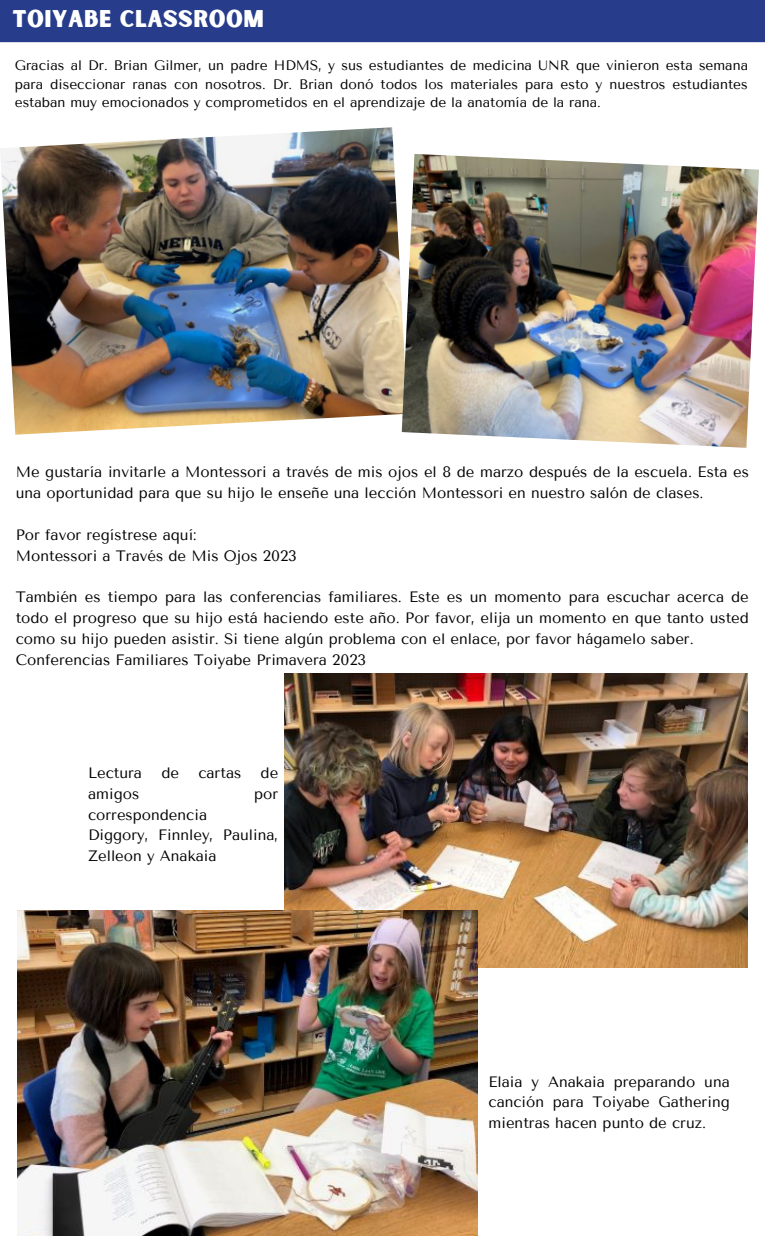
<style>
.page{position:relative;width:765px;height:1260px;background:#fff}
.page>*{position:absolute;margin:0;border:0;box-sizing:border-box;transform-origin:0 0}
.t1{font:23.12px "Sunborn Sans One";letter-spacing:.015em;color:#fff}
.t2{font:15px/20.9px "Tenor Sans";color:#000}
.t3{font:13.75px/18.8px "Tenor Sans";color:#000;text-align:justify}
</style>
<div class="page">
<div style="left:0;top:0;width:765px;height:42px;background:#273d8b"></div>
<img style="left:0;top:127px;width:402px;height:308px">
<img style="left:402px;top:154px;width:357px;height:294px">
<img style="left:284px;top:673px;width:464px;height:295px">
<img style="left:18px;top:910px;width:459px;height:326px">
<h1 class="t1" style="left:12px;top:4px;width:253px">TOIYABE CLASSROOM</h1>
<p class="t3" style="left:15px;top:56px;width:735px">Gracias al Dr. Brian Gilmer, un padre HDMS, y sus estudiantes de medicina UNR que vinieron esta semana para diseccionar ranas con nosotros. Dr. Brian donó todos los materiales para esto y nuestros estudiantes estaban muy emocionados y comprometidos en el aprendizaje de la anatomía de la rana.</p>
<p class="t2" style="left:16px;top:462px;width:735px">Me gustaría invitarle a Montessori a través de mis ojos el 8 de marzo después de la escuela. Esta es una oportunidad para que su hijo le enseñe una lección Montessori en nuestro salón de clases.</p>
<p class="t2" style="left:16px;top:524px;width:283px">Por favor regístrese aquí:<br>Montessori a Través de Mis Ojos 2023</p>
<p class="t2" style="left:16px;top:587px;width:735px">También es tiempo para las conferencias familiares. Este es un momento para escuchar acerca de todo el progreso que su hijo está haciendo este año. Por favor, elija un momento en que tanto usted como su hijo pueden asistir. Si tiene algún problema con el enlace, por favor hágamelo saber.<br>Conferencias Familiares Toiyabe Primavera 2023</p>
<p class="t2" style="left:88px;top:763px;width:55px">Lectura</p>
<p class="t2" style="left:161px;top:763px;width:19px">de</p>
<p class="t2" style="left:198px;top:763px;width:44px">cartas</p>
<p class="t2" style="left:261px;top:763px;width:19px">de</p>
<p class="t2" style="left:88px;top:783px;width:53px">amigos</p>
<p class="t2" style="left:254px;top:783px;width:26px">por</p>
<p class="t2" style="left:88px;top:804px;width:192px">correspondencia<br>Diggory, Finnley, Paulina,<br>Zelleon y Anakaia</p>
<p class="t2" style="left:489px;top:1071px;width:243px;text-align:justify">Elaia y Anakaia preparando una canción para Toiyabe Gathering mientras hacen punto de cruz.</p>
</div>
